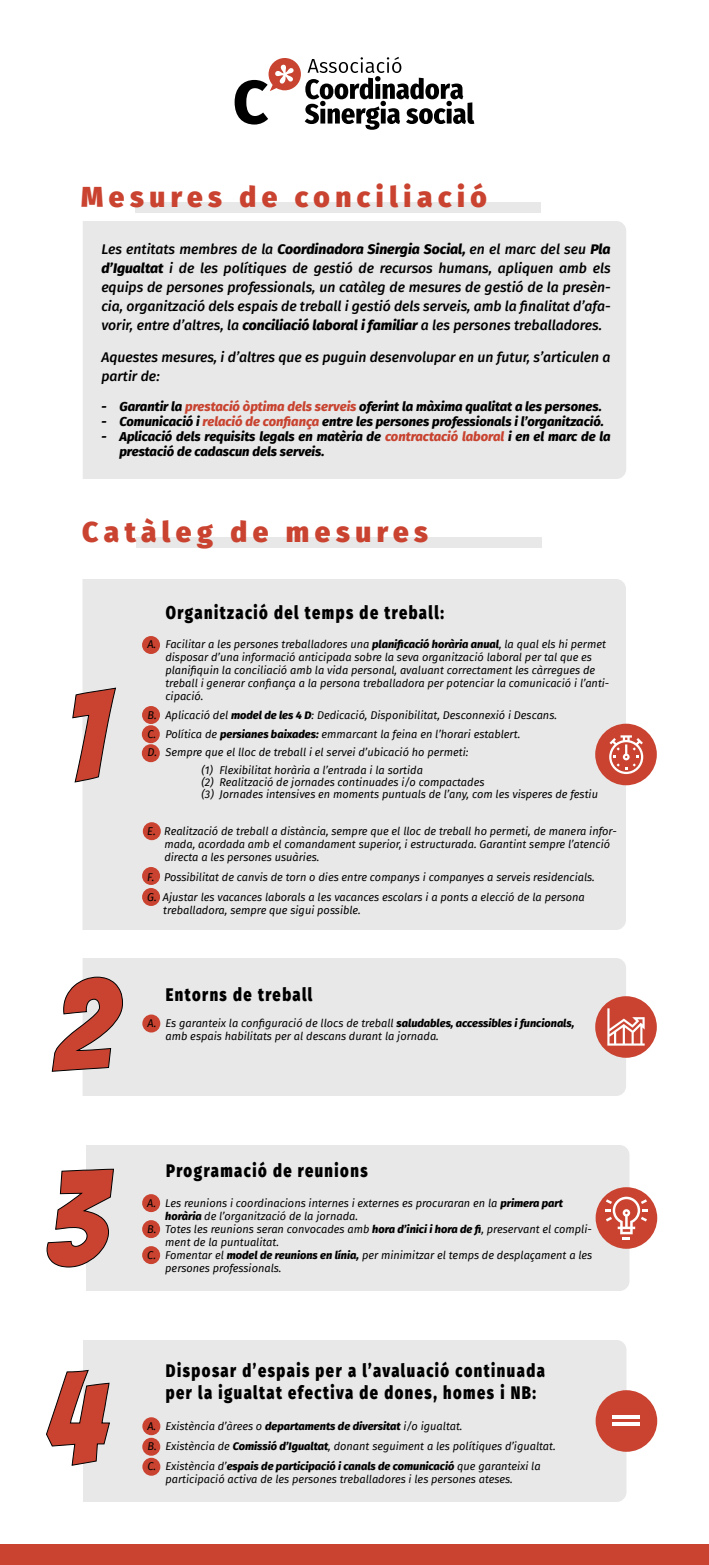
<style>
.page{position:relative;width:709px;height:1565px;background:#fff}
.page>*{position:absolute;margin:0;border:0;box-sizing:border-box;transform-origin:0 0}
.t1{font:130.7px "Bangers";color:#c94330}
.t2{font:900 28px "Fira Sans";letter-spacing:.2em;color:#c94330}
.t3{font:900 18px/21.6px "Fira Sans";letter-spacing:.1em;color:#000;scale:.82 1}
.t4{font:italic 500 14px/19px "Fira Sans";color:#000;text-align:justify}
.t5{font:italic 800 13px/15px "Fira Sans";color:#000}
.t6{font:italic 11px/13px "Fira Sans";color:#000}
.s1{font-weight:800}
.s2{color:#c84330}
</style>
<div class="page">
<div style="left:83px;top:221px;width:543px;height:258px;background:#e8e8e8"></div>
<div style="left:82px;top:579px;width:544px;height:351px;background:#e8e8e8"></div>
<div style="left:136px;top:537px;width:405px;height:11px;background:#e8e8e8"></div>
<div style="left:0;top:1544px;width:709px;height:21px;background:#c94330"></div>
<div style="left:135px;top:202px;width:405px;height:11px;background:#e8e8e8"></div>
<div style="left:142px;top:888px;width:18px;height:18px;background:#c94330;border-radius:50%"></div>
<div style="left:142px;top:867px;width:18px;height:18px;background:#c94330;border-radius:50%"></div>
<div style="left:142px;top:725px;width:18px;height:18px;background:#c94330;border-radius:50%"></div>
<div style="left:143px;top:822px;width:18px;height:18px;background:#c94330;border-radius:50%"></div>
<div style="left:142px;top:744px;width:18px;height:18px;background:#c94330;border-radius:50%"></div>
<div style="left:142px;top:636px;width:18px;height:18px;background:#c94330;border-radius:50%"></div>
<div style="left:142px;top:706px;width:18px;height:18px;background:#c94330;border-radius:50%"></div>
<svg style="left:72px;top:687px;width:45px;height:96px"></svg>
<div style="left:595px;top:724px;width:62px;height:61px;background:#c94330;border-radius:50%"></div>
<svg style="left:609px;top:735px;width:34px;height:39px"></svg>
<svg style="left:235px;top:57px;width:239px;height:73px"></svg>
<div style="left:83px;top:958px;width:543px;height:138px;background:#e8e8e8"></div>
<div style="left:142px;top:1015px;width:18px;height:18px;background:#c94330;border-radius:50%"></div>
<svg style="left:51px;top:976px;width:72px;height:96px"></svg>
<div style="left:595px;top:996px;width:62px;height:62px;background:#c94330;border-radius:50%"></div>
<svg style="left:607px;top:1008px;width:37px;height:38px"></svg>
<div style="left:86px;top:1145px;width:543px;height:146px;background:#e8e8e8"></div>
<div style="left:142px;top:1246px;width:18px;height:18px;background:#c94330;border-radius:50%"></div>
<div style="left:142px;top:1220px;width:18px;height:18px;background:#c94330;border-radius:50%"></div>
<div style="left:142px;top:1194px;width:18px;height:18px;background:#c94330;border-radius:50%"></div>
<svg style="left:46px;top:1168px;width:69px;height:100px"></svg>
<div style="left:595px;top:1187px;width:62px;height:62px;background:#c94330;border-radius:50%"></div>
<svg style="left:605px;top:1197px;width:42px;height:42px"></svg>
<div style="left:83px;top:1340px;width:543px;height:162px;background:#e8e8e8"></div>
<svg style="left:46px;top:1369px;width:65px;height:97px"></svg>
<div style="left:142px;top:1458px;width:18px;height:18px;background:#c94330;border-radius:50%"></div>
<div style="left:142px;top:1417px;width:18px;height:18px;background:#c94330;border-radius:50%"></div>
<div style="left:142px;top:1438px;width:18px;height:18px;background:#c94330;border-radius:50%"></div>
<div style="left:595px;top:1390px;width:62px;height:62px;background:#c94330;border-radius:50%"></div>
<svg style="left:613px;top:1416px;width:27px;height:3px"></svg>
<hr style="left:613px;top:1422px;width:27px;height:4px;background:#fff">
<h2 class="t2" style="left:81px;top:172px;width:407px">Mesures de conciliació</h2>
<p class="t4" style="left:101px;top:239px;width:511px">Les entitats membres de la <span class="s1">Coordinadora Sinergia Social,</span> en el marc del seu <span class="s1">Pla d’Igualtat</span> i de les polítiques de gestió de recursos humans, apliquen amb els equips de persones professionals, un catàleg de mesures de gestió de la presèn&shy;cia, organització dels espais de treball i gestió dels serveis, amb la finalitat d’afa&shy;vorir, entre d’altres, la <span class="s1">conciliació laboral i familiar</span> a les persones treballadores.</p>
<p class="t4" style="left:101px;top:347px;width:510px">Aquestes mesures, i d’altres que es puguin desenvolupar en un futur, s’articulen a partir de:</p>
<p class="t5" style="left:101px;top:398px;width:502px">- Garantir la <span class="s2">prestació òptima dels serveis</span> oferint la màxima qualitat a les persones.</p>
<p class="t5" style="left:101px;top:413px;width:504px">- Comunicació i <span class="s2">relació de confiança</span> entre les persones professionals i l’organització.</p>
<p class="t5" style="left:119px;top:428px;width:492px;text-indent:-18px">- Aplicació dels requisits legals en matèria de <span class="s2">contractació laboral</span> i en el marc de la prestació de cadascun dels serveis.</p>
<h2 class="t2" style="left:82px;top:507px;width:347px">Catàleg de mesures</h2>
<h1 class="t1" style="left:63px;top:661px;width:43px">1</h1>
<h1 class="t1" style="left:52px;top:951px;width:63px">2</h1>
<h3 class="t3" style="left:166px;top:600px;width:341px">Organització del temps de treball:</h3>
<p class="t6" style="left:165px;top:637px;width:445px;text-indent:-18px">A. Facilitar a les persones treballadores una <span class="s1">planificació horària anual</span>, la qual els hi permet disposar d’una informació anticipada sobre la seva organització laboral per tal que es planifiquin la conciliació amb la vida personal, avaluant correctament les càrregues de treball i generar confiança a la persona treballadora per potenciar la comunicació i l’anti&shy;cipació.</p>
<p class="t6" style="left:147px;top:705px;width:411px;line-height:19px">B. Aplicació del <span class="s1">model de les 4 D</span>: Dedicació, Disponibilitat, Desconnexió i Descans.<br>C. Política de <span class="s1">persianes baixades:</span> emmarcant la feina en l’horari establert.</p>
<p class="t6" style="left:201px;top:743px;width:268px;line-height:18px;text-indent:-54px">D. Sempre que el lloc de treball i el servei d’ubicació ho permeti: (1) Flexibilitat horària a l’entrada i la sortida</p>
<p class="t6" style="left:201px;top:776px;width:398px;line-height:12px">(2) Realització de jornades continuades i/o compactades<br>(3) Jornades intensives en moments puntuals de l’any, com les visperes de festiu</p>
<p class="t6" style="left:164px;top:824px;width:454px;text-indent:-17px">E. Realització de treball a distància, sempre que el lloc de treball ho permeti, de manera infor&shy;mada, acordada amb el comandament superior, i estructurada. Garantint sempre l’atenció directa a les persones usuàries.</p>
<p class="t6" style="left:147px;top:867px;width:449px;line-height:20px">F. Possibilitat de canvis de torn o dies entre companys i companyes a serveis residencials.<br>G. Ajustar les vacances laborals a les vacances escolars i a ponts a elecció de la persona</p>
<p class="t6" style="left:163px;top:903px;width:199px">treballadora, sempre que sigui possible.</p>
<h3 class="t3" style="left:166px;top:982px;width:180px">Entorns de treball</h3>
<p class="t6" style="left:165px;top:1016px;width:410px;text-indent:-18px">A. Es garanteix la configuració de llocs de treball <span class="s1">saludables, accessibles i funcionals, </span>amb espais habilitats per al descans durant la jornada.</p>
<h1 class="t1" style="left:46px;top:1144px;width:61px">3</h1>
<h3 class="t3" style="left:166px;top:1158px;width:247px">Programació de reunions</h3>
<p class="t6" style="left:147px;top:1197px;width:417px">A. Les reunions i coordinacions internes i externes es procuraran en la <span class="s1">primera part</span></p>
<p class="t6" style="left:165px;top:1210px;width:194px"><span class="s1">horària</span> de l’organització de la jornada.</p>
<p class="t6" style="left:147px;top:1223px;width:446px">B. Totes les reunions seran convocades amb <span class="s1">hora d’inici i hora de fi</span>, preservant el compli-</p>
<p class="t6" style="left:165px;top:1236px;width:115px">ment de la puntualitat.</p>
<p class="t6" style="left:147px;top:1249px;width:446px">C. Fomentar el <span class="s1">model de reunions en línia,</span> per minimitzar el temps de desplaçament a les</p>
<p class="t6" style="left:165px;top:1262px;width:118px">persones professionals.</p>
<h1 class="t1" style="left:44px;top:1343px;width:62px">4</h1>
<h3 class="t3" style="left:166px;top:1359px;width:464px">Disposar d’espais per a l’avaluació continuada per la igualtat efectiva de dones, homes i NB:</h3>
<p class="t6" style="left:147px;top:1416px;width:410px;line-height:20px">A. Existència d’àrees o <span class="s1">departaments de diversitat</span> i/o igualtat.<br>B. Existència de <span class="s1">Comissió d’Igualtat</span>, donant seguiment a les polítiques d’igualtat.<br>C. Existència d’<span class="s1">espais de participació i canals de comunicació</span> que garanteixi la</p>
<p class="t6" style="left:165px;top:1473px;width:349px">participació activa de les persones treballadores i les persones ateses.</p>
</div>
